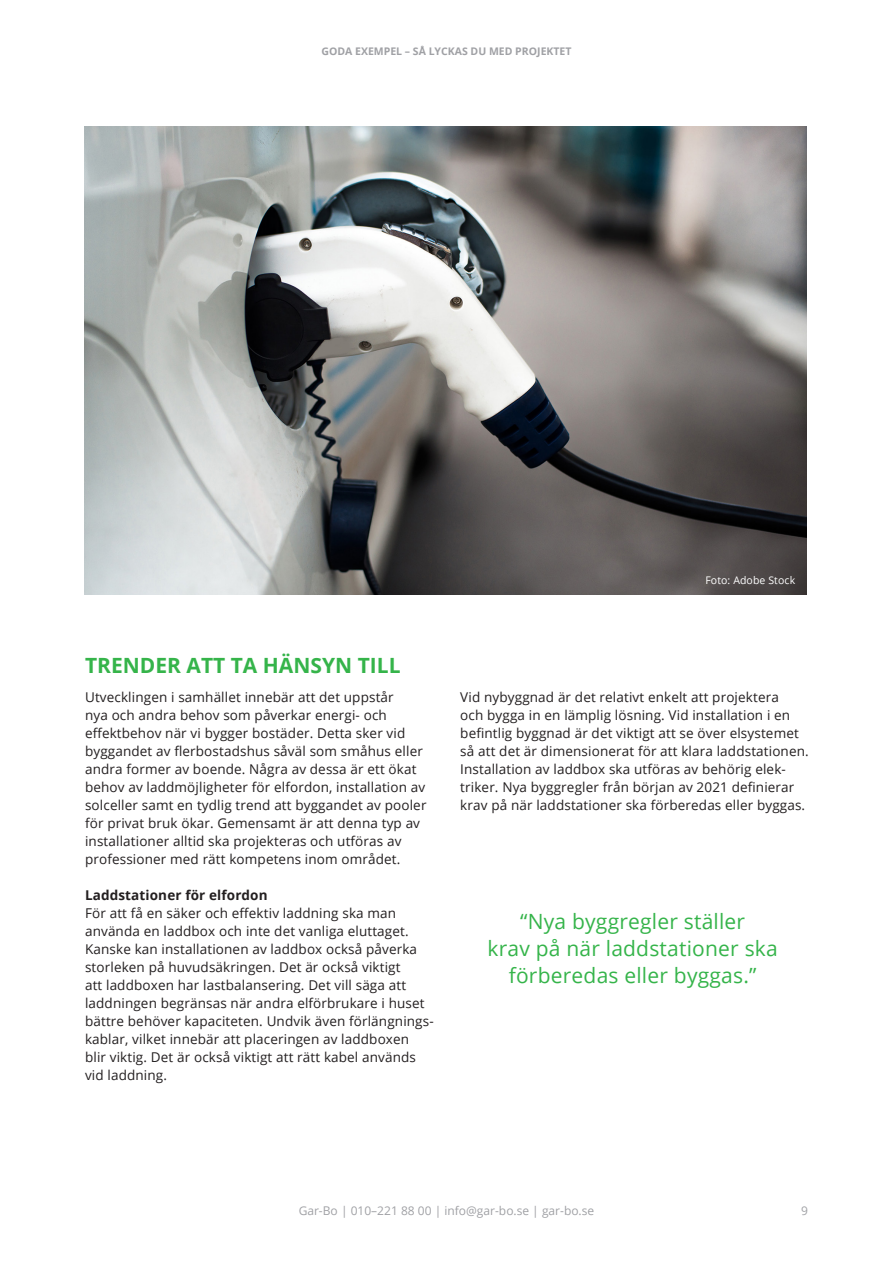
<style>
.page{position:relative;width:893px;height:1263px;background:#fff}
.page>*{position:absolute;margin:0;border:0;box-sizing:border-box;transform-origin:0 0}
.Brödtext{font:21px/27px "Open Sans";letter-spacing:.01em;color:#35b44a;text-align:center}
.Rubrik_2_spänn_över{font:700 21px "Open Sans";color:#35b44a}
.Bröd_baslinje{font:13.5px/18px "Open Sans";letter-spacing:.01em;color:#231f20}
.t1{font:12px "Open Sans";color:#a0a1a5}
.t2{font:700 10.5px "Open Sans";color:#a0a1a5}
.Brödtext-2{font:10.5px "Open Sans";letter-spacing:.01em;color:#fff}
.s1{font-weight:700}
</style>
<div class="page">
<img style="left:84px;top:126px;width:722px;height:468px">
<p class="t2" style="left:321px;top:44px;width:252px">GODA EXEMPEL – SÅ LYCKAS DU MED PROJEKTET</p>
<p class="Brödtext-2" style="left:705px;top:573px;width:91px">Foto: Adobe Stock</p>
<p class="Rubrik_2_spänn_över" style="left:85px;top:650px;width:317px">TRENDER ATT TA HÄNSYN TILL</p>
<p class="Bröd_baslinje" style="left:85px;top:688px;width:343px">Utvecklingen i samhället innebär att det uppstår<br>nya och andra behov som påverkar energi- och effektbehov när vi bygger bostäder. Detta sker vid byggandet av flerbostadshus såväl som småhus eller andra former av boende. Några av dessa är ett ökat behov av laddmöjligheter för elfordon, installation av solceller samt en tydlig trend att byggandet av pooler för privat bruk ökar. Gemensamt är att denna typ av installationer alltid ska projekteras och utföras av professioner med rätt kompetens inom området.</p>
<p class="Bröd_baslinje" style="left:85px;top:886px;width:350px"><span class="s1">Laddstationer för elfordon<br></span>För att få en säker och effektiv laddning ska man använda en laddbox och inte det vanliga eluttaget.<br>Kanske kan installationen av laddbox också påverka storleken på huvudsäkringen. Det är också viktigt<br>att laddboxen har lastbalansering. Det vill säga att laddningen begränsas när andra elförbrukare i huset bättre behöver kapaciteten. Undvik även förlängnings&shy;kablar, vilket innebär att placeringen av laddboxen<br>blir viktig. Det är också viktigt att rätt kabel används vid laddning.</p>
<p class="Bröd_baslinje" style="left:460px;top:688px;width:350px">Vid nybyggnad är det relativt enkelt att projektera<br>och bygga in en lämplig lösning. Vid installation i en befintlig byggnad är det viktigt att se över elsystemet så att det är dimensionerat för att klara laddstationen.<br>Installation av laddbox ska utföras av behörig elek&shy;triker. Nya byggregler från början av 2021 definierar krav på när laddstationer ska förberedas eller byggas.</p>
<p class="Brödtext" style="left:487px;top:907px;width:292px">“Nya byggregler ställer<br>krav på när laddstationer ska förberedas eller byggas.”</p>
<p class="t1" style="left:299px;top:1202px;width:297px">Gar-Bo | 010–221 88 00 | info@gar-bo.se | gar-bo.se</p>
<p class="t1" style="left:801px;top:1202px;width:8px">9</p>
</div>
